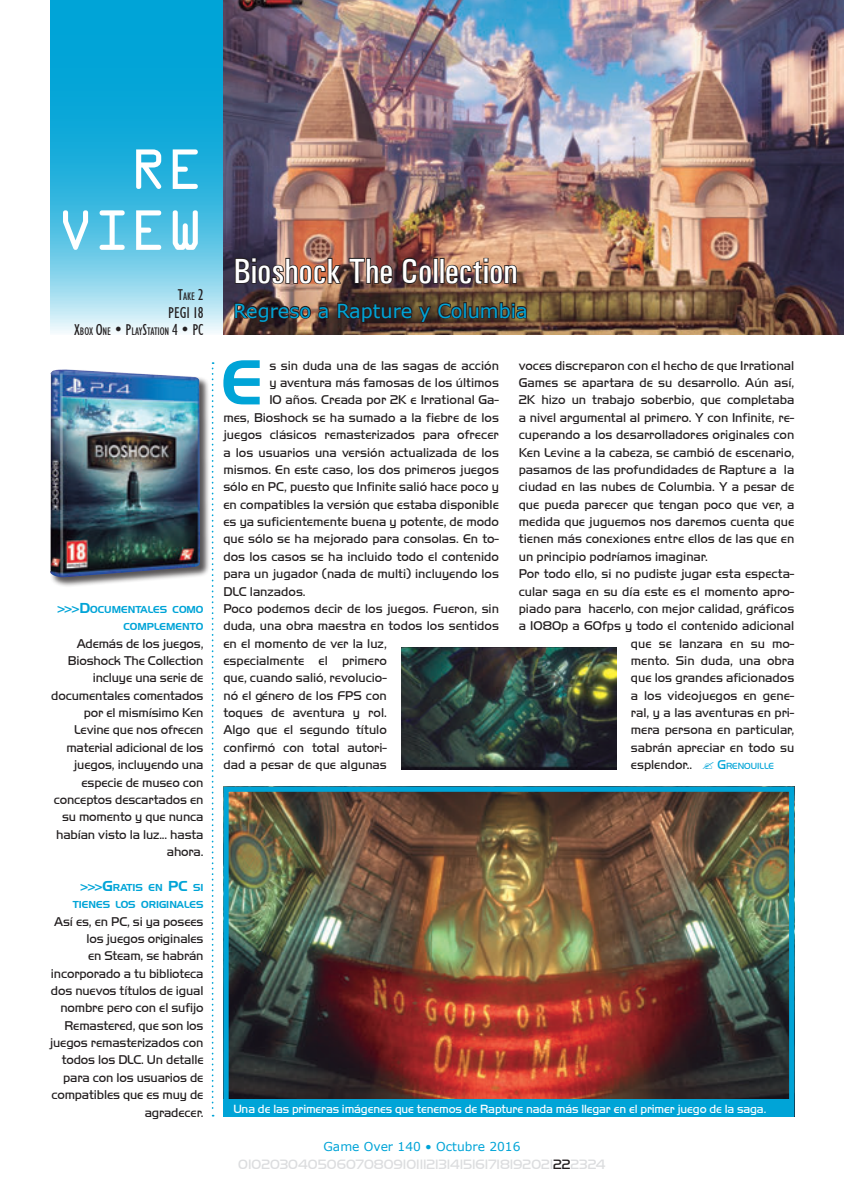
<style>
.page{position:relative;width:844px;height:1191px;background:#fff}
.page>*{position:absolute;margin:0;border:0;box-sizing:border-box;transform-origin:0 0}
.t1{font:61.43px "Handel Gothic BT";color:#00a4d7}
.t2{font:50.75px/60.9px "OCRA Std";color:#fff}
.t3{font:500 condensed 35px "Univers";color:#fff}
.t4{font:19.25px "Verdana";color:#00a4d7}
.t5{font:condensed 15.75px "Humanist 521 BT";color:#231f20}
.t6{font:14px "Handel Got D Ligh";color:#dcdddf}
.t7{font:13.12px/17.3px "Handel Got D Ligh";color:#231f20;text-align:right}
.t8{font:12.25px "Handel Got D Ligh";letter-spacing:-.01em;color:#fff}
.t9{font:12.25px "Verdana";color:#00a4d7}
.t10{font:condensed 11.03px "Humanist 521 BT";letter-spacing:-.015em;color:#231f20}
.t11{font:9.8px/17.3px "Handel Gothic BT";color:#00a4d7;text-align:right}
.t12{font:9.1px "Handel Got D Ligh";color:#00a4d7}
.s1{font-size:15.75px}
.s2{font-size:12.25px}
.s3{font-size:14px}
.s4{font-size:13.12px}
.s5{color:#231f20}
</style>
<div class="page">
<svg style="left:50px;top:0;width:173px;height:333px;background:#3db9e0"></svg>
<img style="left:223px;top:0;width:620px;height:335px">
<img style="left:229px;top:792px;width:559px;height:307px">
<div style="left:223px;top:786px;width:571px;height:330px;border:5px solid #00a4d7"></div>
<svg style="left:233px;top:301px;width:96px;height:22px;background:#533e37"></svg>
<svg style="left:336px;top:301px;width:191px;height:22px;background:#3e3125"></svg>
<svg style="left:233px;top:257px;width:109px;height:28px;background:#664843"></svg>
<svg style="left:348px;top:257px;width:45px;height:28px"></svg>
<svg style="left:401px;top:256px;width:116px;height:29px;background:#6e4e43"></svg>
<div style="left:223px;top:1099px;width:571px;height:17px;background:#00a4d7"></div>
<svg style="left:212px;top:362px;width:1px;height:754px"></svg>
<div style="left:50px;top:369px;width:160px;height:218px;background:#231f20;opacity:.75"></div>
<img style="left:50px;top:369px;width:135px;height:208px">
<img style="left:401px;top:647px;width:215px;height:122px">
<h2 class="t2" style="left:57px;top:144px;width:148px;text-indent:73px">RE<br>VIEW</h2>
<p class="t10" style="left:178px;top:290px;width:27px"><span class="s1">T</span>AKE <span class="s1">2</span></p>
<p class="t5" style="left:168px;top:303px;width:37px">PEGI 18</p>
<p class="t10" style="left:74px;top:325px;width:130px"><span class="s1">X</span>BOX <span class="s1">O</span>NE <span class="s1">• P</span>LAY<span class="s1">S</span>TATION <span class="s1">4 • PC</span></p>
<p class="t11" style="left:56px;top:600px;width:149px"><span class="s2">&gt;&gt;&gt;</span><span class="s3">D</span>OCUMENTALES COMO<br>COMPLEMENTO</p>
<p class="t7" style="left:51px;top:634px;width:154px">Además de los juegos,<br>Bioshock The Collection incluye una serie de documentales comentados por el mismísimo Ken<br>Levine que nos ofrecen material adicional de los juegos, incluyendo una especie de museo con conceptos descartados en su momento y que nunca habían visto la luz... hasta ahora.</p>
<p class="t11" style="left:73px;top:878px;width:132px"><span class="s2">&gt;&gt;&gt;</span><span class="s3">G</span>RATIS EN <span class="s3">PC</span> SI<br>TIENES LOS ORIGINALES</p>
<p class="t7" style="left:50px;top:912px;width:155px">Así es, en PC, si ya posees los juegos originales<br>en Steam, se habrán incorporado a tu biblioteca dos nuevos títulos de igual nombre pero con el sufijo<br>Remastered, que son los juegos remasterizados con todos los DLC. Un detalle para con los usuarios de compatibles que es muy de agradecer.</p>
<h3 class="t3" style="left:233px;top:250px;width:286px">Bioshock The Collection</h3>
<h3 class="t4" style="left:233px;top:297px;width:296px">Regreso a Rapture y Columbia</h3>
<h1 class="t1" style="left:221px;top:345px;width:43px">E</h1>
<p class="t7" style="left:269px;top:357px;width:231px">s sin duda una de las sagas de acción</p>
<p class="t7" style="left:518px;top:357px;width:277px">voces discreparon con el hecho de que Irrational</p>
<p class="t7" style="left:518px;top:374px;width:277px">Games se apartara de su desarrollo. Aún así,</p>
<p class="t7" style="left:518px;top:391px;width:277px">2K hizo un trabajo soberbio, que completaba</p>
<p class="t7" style="left:518px;top:409px;width:277px">a nivel argumental al primero. Y con Infinite, re-</p>
<p class="t7" style="left:518px;top:426px;width:277px">cuperando a los desarrolladores originales con</p>
<p class="t7" style="left:518px;top:443px;width:277px">Ken Levine a la cabeza, se cambió de escenario,</p>
<p class="t7" style="left:518px;top:461px;width:277px">pasamos de las profundidades de Rapture a la</p>
<p class="t7" style="left:518px;top:478px;width:277px">ciudad en las nubes de Columbia. Y a pesar de</p>
<p class="t7" style="left:518px;top:496px;width:277px">que pueda parecer que tengan poco que ver, a</p>
<p class="t7" style="left:518px;top:513px;width:277px">medida que juguemos nos daremos cuenta que</p>
<p class="t7" style="left:518px;top:530px;width:277px">tienen más conexiones entre ellos de las que en</p>
<p class="t7" style="left:518px;top:548px;width:190px">un principio podríamos imaginar.</p>
<p class="t7" style="left:518px;top:565px;width:277px">Por todo ello, si no pudiste jugar esta especta-</p>
<p class="t7" style="left:518px;top:582px;width:277px">cular saga en su día este es el momento apro-</p>
<p class="t7" style="left:518px;top:600px;width:277px">piado para hacerlo, con mejor calidad, gráficos</p>
<p class="t7" style="left:518px;top:617px;width:277px">a 1080p a 60fps y todo el contenido adicional</p>
<p class="t7" style="left:630px;top:634px;width:165px">que se lanzara en su mo-</p>
<p class="t7" style="left:630px;top:652px;width:165px">mento. Sin duda, una obra</p>
<p class="t7" style="left:630px;top:669px;width:165px">que los grandes aficionados</p>
<p class="t7" style="left:630px;top:687px;width:165px">a los videojuegos en gene-</p>
<p class="t7" style="left:630px;top:704px;width:165px">ral, y a las aventuras en pri-</p>
<p class="t7" style="left:630px;top:721px;width:165px">mera persona en particular,</p>
<p class="t7" style="left:630px;top:739px;width:165px">sabrán apreciar en todo su</p>
<p class="t7" style="left:630px;top:756px;width:63px">esplendor..</p>
<p class="t12" style="left:717px;top:761px;width:58px"><span class="s4">G</span>RENOUILLE</p>
<p class="t7" style="left:269px;top:374px;width:231px">y aventura más famosas de los últimos</p>
<p class="t7" style="left:269px;top:391px;width:231px">10 años. Creada por 2K e Irrational Ga-</p>
<p class="t7" style="left:223px;top:409px;width:277px">mes, Bioshock se ha sumado a la fiebre de los</p>
<p class="t7" style="left:223px;top:426px;width:277px">juegos clásicos remasterizados para ofrecer</p>
<p class="t7" style="left:223px;top:443px;width:277px">a los usuarios una versión actualizada de los</p>
<p class="t7" style="left:223px;top:461px;width:277px">mismos. En este caso, los dos primeros juegos</p>
<p class="t7" style="left:223px;top:478px;width:277px">sólo en PC, puesto que Infinite salió hace poco y</p>
<p class="t7" style="left:223px;top:496px;width:277px">en compatibles la versión que estaba disponible</p>
<p class="t7" style="left:223px;top:513px;width:277px">es ya suficientemente buena y potente, de modo</p>
<p class="t7" style="left:223px;top:530px;width:277px">que sólo se ha mejorado para consolas. En to-</p>
<p class="t7" style="left:223px;top:548px;width:277px">dos los casos se ha incluido todo el contenido</p>
<p class="t7" style="left:223px;top:565px;width:277px">para un jugador (nada de multi) incluyendo los</p>
<p class="t7" style="left:223px;top:582px;width:84px">DLC lanzados.</p>
<p class="t7" style="left:223px;top:600px;width:277px">Poco podemos decir de los juegos. Fueron, sin</p>
<p class="t7" style="left:223px;top:617px;width:277px">duda, una obra maestra en todos los sentidos</p>
<p class="t7" style="left:223px;top:634px;width:165px">en el momento de ver la luz,</p>
<p class="t7" style="left:223px;top:652px;width:165px">especialmente el primero</p>
<p class="t7" style="left:223px;top:669px;width:165px">que, cuando salió, revolucio-</p>
<p class="t7" style="left:223px;top:687px;width:165px">nó el género de los FPS con</p>
<p class="t7" style="left:223px;top:704px;width:165px">toques de aventura y rol.</p>
<p class="t7" style="left:223px;top:721px;width:165px">Algo que el segundo título</p>
<p class="t7" style="left:223px;top:739px;width:165px">confirmó con total autori-</p>
<p class="t7" style="left:223px;top:756px;width:165px">dad a pesar de que algunas</p>
<p class="t8" style="left:233px;top:1101px;width:534px">Una de las primeras imágenes que tenemos de Rapture nada más llegar en el primer juego de la saga.</p>
<p class="t9" style="left:323px;top:1138px;width:198px">Game Over 140 • Octubre 2016</p>
<p class="t6" style="left:238px;top:1156px;width:369px">010203040506070809101112131415161718192021<span class="s5">22</span>2324</p>
</div>
